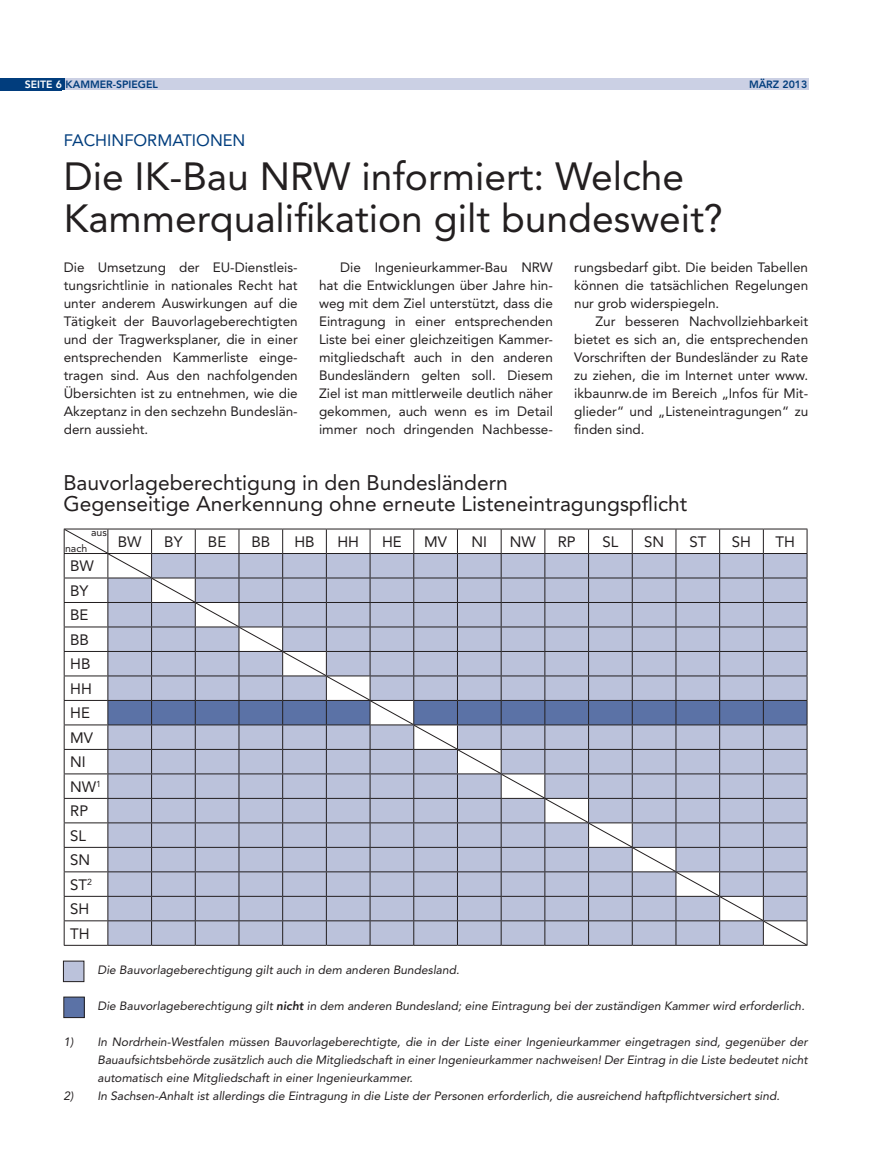
<style>
.page{position:relative;width:872px;height:1170px;background:#fff}
.page>*{position:absolute;margin:0;border:0;box-sizing:border-box;transform-origin:0 0}
.t1{font:39px/42px "Avenir LT Std";color:#231f20}
.t2{font:21px/21px "Avenir LT Std";color:#231f20}
.t3{font:16.5px "Avenir LT Std";color:#013d7d}
.t4{font:15px/24.5px "Avenir LT Std";color:#231f20}
.t5{font:13.5px/18px "Avenir LT Std";color:#231f20;text-align:justify}
.t6{font:italic 12px/18px "Avenir LT Std";color:#231f20}
.t7{font:800 10.5px "Avenir LT Std";color:#013d7d}
.t8{font:10.5px "Avenir LT Std";color:#231f20}
.s1{color:#fff}
.s2{font-weight:800}
</style>
<div class="page">
<div style="left:63px;top:79px;width:745px;height:11px;background:#cbd0e4"></div>
<div style="left:0;top:79px;width:64px;height:11px;background:#013d7d"></div>
<div style="left:1px;top:80px;width:61px;height:11px;background:#013d7d"></div>
<hr style="left:64px;top:528px;width:44px;height:1px;background:#231f20">
<hr style="left:108px;top:528px;width:44px;height:1px;background:#231f20">
<hr style="left:152px;top:528px;width:43px;height:1px;background:#231f20">
<hr style="left:195px;top:528px;width:44px;height:1px;background:#231f20">
<hr style="left:239px;top:528px;width:44px;height:1px;background:#231f20">
<hr style="left:283px;top:528px;width:43px;height:1px;background:#231f20">
<hr style="left:326px;top:528px;width:44px;height:1px;background:#231f20">
<hr style="left:370px;top:528px;width:44px;height:1px;background:#231f20">
<hr style="left:414px;top:528px;width:43px;height:1px;background:#231f20">
<hr style="left:457px;top:528px;width:44px;height:1px;background:#231f20">
<hr style="left:501px;top:528px;width:44px;height:1px;background:#231f20">
<hr style="left:545px;top:528px;width:43px;height:1px;background:#231f20">
<hr style="left:588px;top:528px;width:44px;height:1px;background:#231f20">
<hr style="left:632px;top:528px;width:44px;height:1px;background:#231f20">
<hr style="left:676px;top:528px;width:43px;height:1px;background:#231f20">
<hr style="left:719px;top:528px;width:44px;height:1px;background:#231f20">
<hr style="left:763px;top:528px;width:44px;height:1px;background:#231f20">
<hr style="left:64px;top:944px;width:44px;height:1px;background:#231f20">
<hr style="left:108px;top:944px;width:44px;height:1px;background:#231f20">
<hr style="left:152px;top:944px;width:43px;height:1px;background:#231f20">
<hr style="left:195px;top:944px;width:44px;height:1px;background:#231f20">
<hr style="left:239px;top:944px;width:44px;height:1px;background:#231f20">
<hr style="left:283px;top:944px;width:43px;height:1px;background:#231f20">
<hr style="left:326px;top:944px;width:44px;height:1px;background:#231f20">
<hr style="left:370px;top:944px;width:44px;height:1px;background:#231f20">
<hr style="left:414px;top:944px;width:43px;height:1px;background:#231f20">
<hr style="left:457px;top:944px;width:44px;height:1px;background:#231f20">
<hr style="left:501px;top:944px;width:44px;height:1px;background:#231f20">
<hr style="left:545px;top:944px;width:43px;height:1px;background:#231f20">
<hr style="left:588px;top:944px;width:44px;height:1px;background:#231f20">
<hr style="left:632px;top:944px;width:44px;height:1px;background:#231f20">
<hr style="left:676px;top:944px;width:43px;height:1px;background:#231f20">
<hr style="left:719px;top:944px;width:44px;height:1px;background:#231f20">
<hr style="left:763px;top:944px;width:44px;height:1px;background:#231f20">
<svg style="left:64px;top:529px;width:743px;height:415px;background:#b7bdd1"></svg>
<div style="left:63px;top:961px;width:21px;height:20px;background:#bbc2db"></div>
<div style="left:64px;top:996px;width:20px;height:21px;background:#5b72a6"></div>
<div style="left:63px;top:996px;width:22px;height:21px;border:1px solid #231f20"></div>
<p class="t7" style="left:25px;top:78px;width:135px"><span class="s1">SEITE 6</span> KAMMER-SPIEGEL</p>
<p class="t7" style="left:749px;top:78px;width:60px">MÄRZ 2013</p>
<p class="t3" style="left:64px;top:130px;width:21px">Fachinformationen</p>
<h1 class="t1" style="left:64px;top:155px;width:660px">Die IK-Bau NRW informiert: Welche<br>Kammerqualifikation gilt bundesweit?</h1>
<p class="t5" style="left:64px;top:258px;width:235px">Die Umsetzung der EU-Dienstleis&shy;tungsrichtlinie in nationales Recht hat unter anderem Auswirkungen auf die Tätigkeit der Bauvorlageberechtigten und der Tragwerksplaner, die in einer entsprechenden Kammerliste einge&shy;tragen sind. Aus den nachfolgenden Übersichten ist zu entnehmen, wie die Akzeptanz in den sechzehn Bundeslän&shy;dern aussieht.</p>
<p class="t5" style="left:319px;top:258px;width:235px;text-indent:21px">Die Ingenieurkammer-Bau NRW hat die Entwicklungen über Jahre hin&shy;weg mit dem Ziel unterstützt, dass die Eintragung in einer entsprechenden Liste bei einer gleichzeitigen Kammer&shy;mitgliedschaft auch in den anderen Bundesländern gelten soll. Diesem Ziel ist man mittlerweile deutlich näher gekommen, auch wenn es im Detail immer noch dringenden Nachbesse-</p>
<p class="t5" style="left:574px;top:258px;width:235px">rungsbedarf gibt. Die beiden Tabellen können die tatsächlichen Regelungen nur grob widerspiegeln.</p>
<p class="t5" style="left:574px;top:312px;width:235px;text-indent:21px">Zur besseren Nachvollziehbarkeit bietet es sich an, die entsprechenden Vorschriften der Bundesländer zu Rate zu ziehen, die im Internet unter www. ikbaunrw.de im Bereich „Infos für Mit&shy;glieder“ und „Listeneintragungen“ zu finden sind.</p>
<h2 class="t2" style="left:63px;top:472px;width:625px">Bauvorlageberechtigung in den Bundesländern<br>Gegenseitige Anerkennung ohne erneute Listeneintragungspflicht</h2>
<p class="t8" style="left:91px;top:526px;width:17px">aus</p>
<p class="t8" style="left:65px;top:541px;width:24px">nach</p>
<p class="t4" style="left:118px;top:529px;width:25px">BW</p>
<p class="t4" style="left:164px;top:529px;width:20px">BY</p>
<p class="t4" style="left:208px;top:529px;width:20px">BE</p>
<p class="t4" style="left:251px;top:529px;width:20px">BB</p>
<p class="t4" style="left:294px;top:529px;width:22px">HB</p>
<p class="t4" style="left:337px;top:529px;width:23px">HH</p>
<p class="t4" style="left:382px;top:529px;width:21px">HE</p>
<p class="t4" style="left:424px;top:529px;width:24px">MV</p>
<p class="t4" style="left:471px;top:529px;width:17px">NI</p>
<p class="t4" style="left:510px;top:529px;width:28px">NW</p>
<p class="t4" style="left:558px;top:529px;width:20px">RP</p>
<p class="t4" style="left:602px;top:529px;width:17px">SL</p>
<p class="t4" style="left:644px;top:529px;width:22px">SN</p>
<p class="t4" style="left:689px;top:529px;width:18px">ST</p>
<p class="t4" style="left:732px;top:529px;width:21px">SH</p>
<p class="t4" style="left:775px;top:529px;width:21px">TH</p>
<p class="t4" style="left:70px;top:554px;width:32px">BW<br>BY<br>BE<br>BB<br>HB<br>HH<br>HE<br>MV<br>NI<br>NW<sup>1<br></sup>RP<br>SL<br>SN<br>ST<sup>2<br></sup>SH<br>TH</p>
<p class="t6" style="left:63px;top:1033px;width:12px">1)</p>
<p class="t6" style="left:63px;top:1087px;width:12px">2)</p>
<p class="t6" style="left:97px;top:961px;width:363px">Die Bauvorlageberechtigung gilt auch in dem anderen Bundesland.</p>
<p class="t6" style="left:97px;top:997px;width:708px">Die Bauvorlageberechtigung gilt <span class="s2">nicht</span> in dem anderen Bundesland; eine Eintragung bei der zuständigen Kammer wird erforderlich.</p>
<p class="t6" style="left:97px;top:1033px;width:712px">In Nordrhein-Westfalen müssen Bauvorlageberechtigte, die in der Liste einer Ingenieurkammer eingetragen sind, gegenüber der Bauaufsichtsbehörde zusätzlich auch die Mitgliedschaft in einer Ingenieurkammer nachweisen! Der Eintrag in die Liste bedeutet nicht automatisch eine Mitgliedschaft in einer Ingenieurkammer.<br>In Sachsen-Anhalt ist allerdings die Eintragung in die Liste der Personen erforderlich, die ausreichend haftpflichtversichert sind.</p>
</div>
